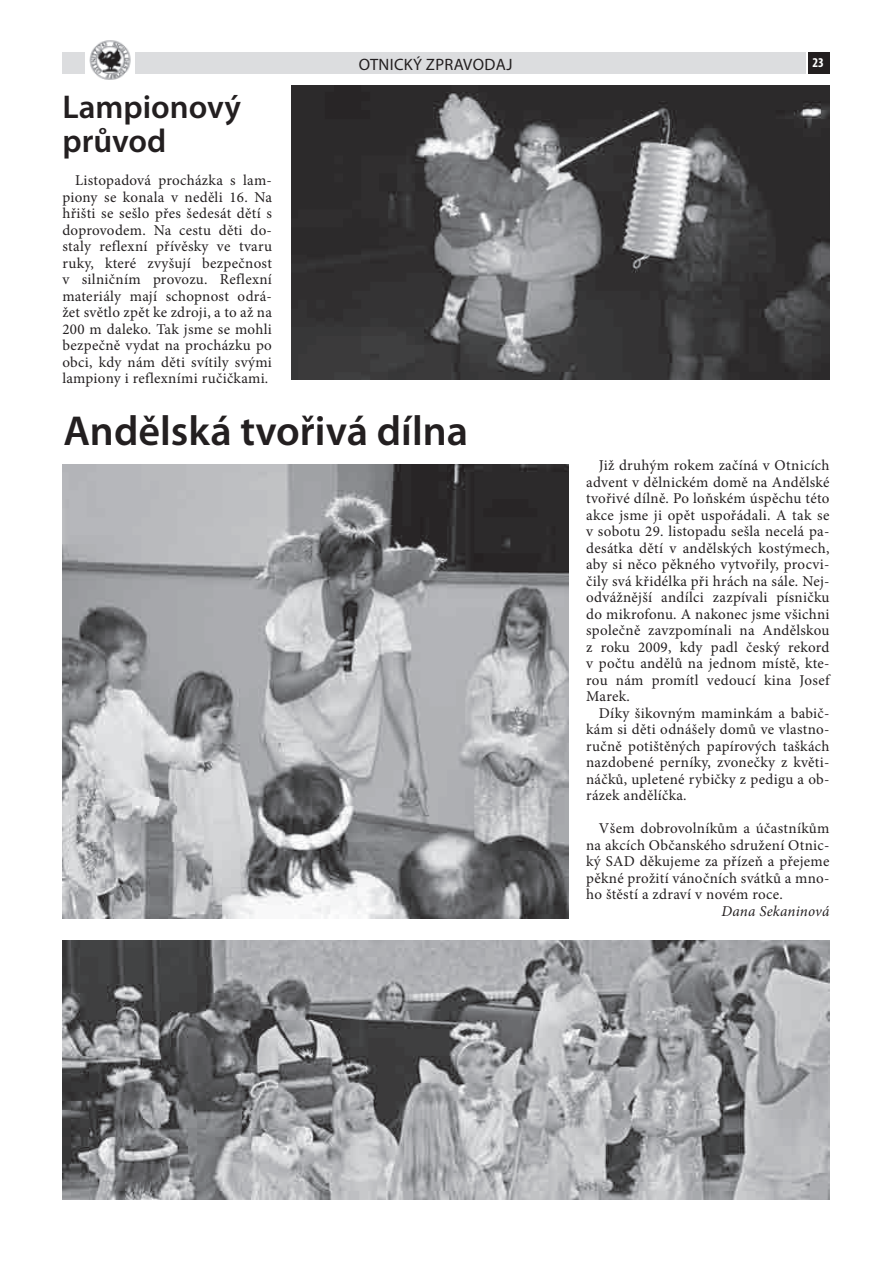
<style>
.page{position:relative;width:893px;height:1263px;background:#fff}
.page>*{position:absolute;margin:0;border:0;box-sizing:border-box;transform-origin:0 0}
.t1{font:600 42px "Myriad Pro";color:#231f20}
.t2{font:600 33px/34.5px "Myriad Pro";color:#231f20}
.t3{font:16.5px "Myriad Pro";letter-spacing:.02em;color:#231f20}
.t4{font:15px/16.5px "Minion Pro";letter-spacing:.02em;color:#231f20;text-align:justify}
.t5{font:italic 15px "Minion Pro";letter-spacing:.01em;color:#231f20}
.t6{font:700 condensed 13.5px "Myriad Pro";color:#fff}
</style>
<div class="page">
<div style="left:62px;top:52px;width:743px;height:21px;background:#dcdddf"></div>
<div style="left:807px;top:52px;width:21px;height:21px;background:#231f20"></div>
<div style="left:85px;top:38px;width:50px;height:42px;background:#fff"></div>
<img style="left:89px;top:40px;width:42px;height:40px">
<img style="left:291px;top:85px;width:538px;height:294px">
<img style="left:62px;top:464px;width:506px;height:454px">
<img style="left:62px;top:940px;width:767px;height:259px">
<h2 class="t2" style="left:62px;top:88px;width:180px">Lampionový průvod</h2>
<p class="t4" style="left:62px;top:172px;width:211px;text-indent:13px">Listopadová procházka s lam&shy;piony se konala v neděli 16. Na hřišti se sešlo přes šedesát dětí s doprovodem. Na cestu děti do&shy;staly reflexní přívěsky ve tvaru ruky, které zvyšují bezpečnost v silničním provozu. Reflexní materiály mají schopnost odrá&shy;žet světlo zpět ke zdroji, a to až na 200 m daleko. Tak jsme se mohli bezpečně vydat na procházku po obci, kdy nám děti svítily svými lampiony i reflexními ručičkami.</p>
<p class="t3" style="left:358px;top:54px;width:155px">OTNICKÝ ZPRAVODAJ</p>
<p class="t6" style="left:812px;top:54px;width:13px">23</p>
<h1 class="t1" style="left:63px;top:403px;width:406px">Andělská tvořivá dílna</h1>
<p class="t4" style="left:586px;top:457px;width:245px;text-indent:13px">Již druhým rokem začíná v Otnicích advent v dělnickém domě na Andělské tvořivé dílně. Po loňském úspěchu této akce jsme ji opět uspořádali. A tak se v sobotu 29. listopadu sešla necelá pa&shy;desátka dětí v andělských kostýmech, aby si něco pěkného vytvořily, procvi&shy;čily svá křidélka při hrách na sále. Nej&shy;odvážnější andílci zazpívali písničku do mikrofonu. A nakonec jsme všichni společně zavzpomínali na Andělskou z roku 2009, kdy padl český rekord v počtu andělů na jednom místě, kte&shy;rou nám promítl vedoucí kina Josef Marek.</p>
<p class="t4" style="left:586px;top:704px;width:245px;text-indent:13px">Díky šikovným maminkám a babič&shy;kám si děti odnášely domů ve vlastno&shy;ručně potištěných papírových taškách nazdobené perníky, zvonečky z květi&shy;náčků, upletené rybičky z pedigu a ob&shy;rázek andělíčka.</p>
<p class="t4" style="left:586px;top:820px;width:245px;text-indent:13px">Všem dobrovolníkům a účastníkům na akcích Občanského sdružení Otnic&shy;ký SAD děkujeme za přízeň a přejeme pěkné prožití vánočních svátků a mno&shy;ho štěstí a zdraví v novém roce.</p>
<p class="t5" style="left:721px;top:900px;width:109px">Dana Sekaninová</p>
</div>
